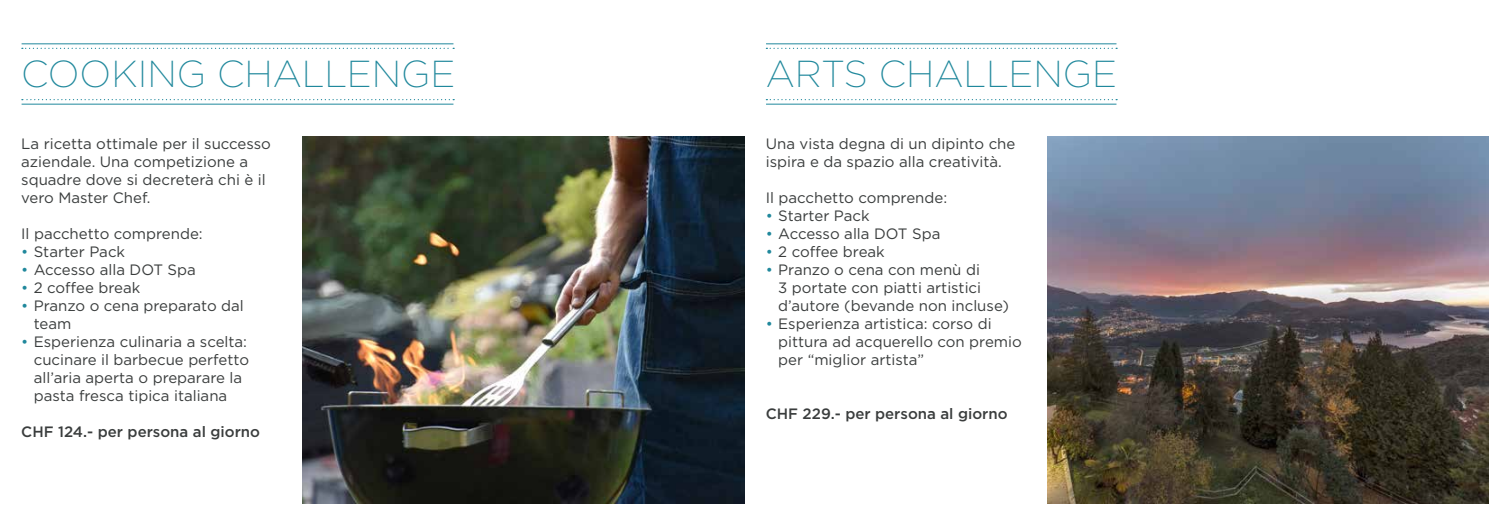
<style>
.page{position:relative;width:1489px;height:525px;background:#fff}
.page>*{position:absolute;margin:0;border:0;box-sizing:border-box;transform-origin:0 0}
.t1{font:200 37.5px "Gotham";color:#20889c}
.t2{font:15px/18px "Gotham";color:#3a3d3d}
.t3{font:500 15px "Gotham";color:#3a3d3d}
.s1{color:#20889c}
</style>
<div class="page">
<hr style="left:22px;top:43px;width:431px;height:1px;background:#20889c">
<hr style="left:22px;top:104px;width:431px;height:1px;background:#20889c">
<svg style="left:22px;top:48px;width:432px;height:1px"></svg>
<svg style="left:22px;top:99px;width:432px;height:1px"></svg>
<img style="left:303px;top:137px;width:441px;height:366px">
<hr style="left:766px;top:43px;width:350px;height:1px;background:#20889c">
<hr style="left:766px;top:104px;width:350px;height:1px;background:#20889c">
<svg style="left:766px;top:48px;width:351px;height:1px"></svg>
<svg style="left:766px;top:99px;width:351px;height:1px"></svg>
<img style="left:1047px;top:137px;width:441px;height:366px">
<h1 class="t1" style="left:21px;top:50px;width:435px">COOKING CHALLENGE</h1>
<p class="t2" style="left:21px;top:134px;width:251px">La ricetta ottimale per il successo aziendale. Una competizione a squadre dove si decreterà chi è il vero Master Chef.</p>
<p class="t2" style="left:21px;top:224px;width:183px">Il pacchetto comprende:</p>
<p class="t2" style="left:21px;top:242px;width:105px"><span class="s1">•</span> Starter Pack</p>
<p class="t2" style="left:21px;top:260px;width:176px"><span class="s1">•</span> Accesso alla DOT Spa</p>
<p class="t2" style="left:21px;top:278px;width:120px"><span class="s1">•</span> 2 coffee break</p>
<p class="t2" style="left:34px;top:296px;width:211px;text-indent:-12px"><span class="s1">•</span> Pranzo o cena preparato dal team</p>
<p class="t2" style="left:34px;top:332px;width:217px;text-indent:-12px"><span class="s1">•</span> Esperienza culinaria a scelta: cucinare il barbecue perfetto all’aria aperta o preparare la pasta fresca tipica italiana</p>
<p class="t3" style="left:21px;top:422px;width:240px">CHF 124.- per persona al giorno</p>
<h1 class="t1" style="left:765px;top:50px;width:353px">ARTS CHALLENGE</h1>
<p class="t2" style="left:765px;top:134px;width:251px">Una vista degna di un dipinto che ispira e da spazio alla creatività.</p>
<p class="t2" style="left:765px;top:188px;width:183px">Il pacchetto comprende:</p>
<p class="t2" style="left:765px;top:206px;width:105px"><span class="s1">•</span> Starter Pack</p>
<p class="t2" style="left:765px;top:224px;width:176px"><span class="s1">•</span> Accesso alla DOT Spa</p>
<p class="t2" style="left:765px;top:242px;width:120px"><span class="s1">•</span> 2 coffee break</p>
<p class="t2" style="left:778px;top:260px;width:232px;text-indent:-12px"><span class="s1">•</span> Pranzo o cena con menù di<br>3 portate con piatti artistici d’autore (bevande non incluse)</p>
<p class="t2" style="left:778px;top:314px;width:245px;text-indent:-12px"><span class="s1">•</span> Esperienza artistica: corso di pittura ad acquerello con premio per “miglior artista”</p>
<p class="t3" style="left:765px;top:404px;width:243px">CHF 229.- per persona al giorno</p>
</div>
